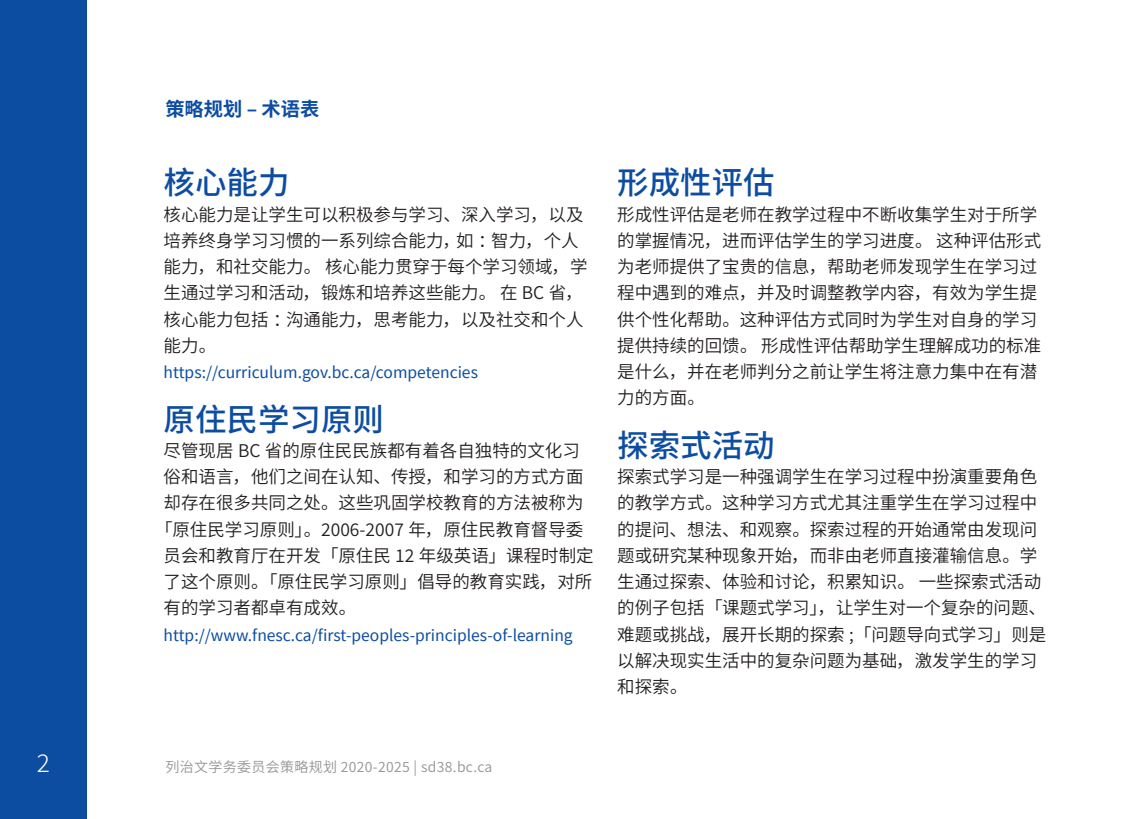
<style>
.page{position:relative;width:1134px;height:819px;background:#fff}
.page>*{position:absolute;margin:0;border:0;box-sizing:border-box;transform-origin:0 0}
.Vision_subheads{font:500 31.5px "Source Han Sans SC";color:#0d4da1}
.body_text_10_15{font:500 31.5px "Source Han Sans SC";color:#0d4da1}
.t1{font:300 24.5px "Source Han Sans CN";color:#fff}
.t2{font:700 19.25px "Source Han Sans SC";color:#0d4da1}
.body_text_10_15-2{font:17.5px/26.2px "Source Han Sans SC";color:#231f20}
.body_text_10_15-3{font:17.5px "Source Sans Pro";color:#0d4da1}
.t3{font:14px "Source Han Sans SC";letter-spacing:.025em;color:#939598}
</style>
<div class="page">
<div style="left:0;top:0;width:87px;height:819px;background:#0d4da1"></div>
<p class="t2" style="left:165px;top:98px;width:155px">策略规划 – 术语表</p>
<p class="Vision_subheads" style="left:164px;top:165px;width:127px">核心能力</p>
<p class="body_text_10_15-2" style="left:164px;top:201px;width:425px">核心能力是让学生可以积极参与学习、深入学习，以及培养终身学习习惯的一系列综合能力，如：智力，个人能力，和社交能力。 核心能力贯穿于每个学习领域，学生通过学习和活动，锻炼和培养这些能力。 在 BC 省，核心能力包括：沟通能力，思考能力，以及社交和个人能力。</p>
<p class="body_text_10_15-3" style="left:164px;top:361px;width:316px">https://curriculum.gov.bc.ca/competencies</p>
<p class="Vision_subheads" style="left:164px;top:401px;width:222px">原住民学习原则</p>
<p class="body_text_10_15-2" style="left:164px;top:438px;width:418px">尽管现居 BC 省的原住民民族都有着各自独特的文化习</p>
<p class="body_text_10_15-2" style="left:164px;top:464px;width:421px">俗和语言，他们之间在认知、传授，和学习的方式方面</p>
<p class="body_text_10_15-2" style="left:164px;top:490px;width:421px">却存在很多共同之处。这些巩固学校教育的方法被称为</p>
<p class="body_text_10_15-2" style="left:155px;top:516px;width:430px">「原住民学习原则」。2006-2007 年，原住民教育督导委</p>
<p class="body_text_10_15-2" style="left:164px;top:543px;width:432px">员会和教育厅在开发「原住民 12 年级英语」课程时制定</p>
<p class="body_text_10_15-2" style="left:164px;top:569px;width:430px">了这个原则。「原住民学习原则」倡导的教育实践，对所</p>
<p class="body_text_10_15-2" style="left:164px;top:595px;width:194px">有的学习者都卓有成效。</p>
<p class="body_text_10_15-3" style="left:164px;top:624px;width:411px">http://www.fnesc.ca/first-peoples-principles-of-learning</p>
<p class="t1" style="left:37px;top:749px;width:15px">2</p>
<p class="t3" style="left:165px;top:759px;width:329px">列治文学务委员会策略规划 2020-2025 | sd38.bc.ca</p>
<p class="body_text_10_15" style="left:617px;top:165px;width:159px">形成性评估</p>
<p class="body_text_10_15-2" style="left:617px;top:201px;width:425px">形成性评估是老师在教学过程中不断收集学生对于所学的掌握情况，进而评估学生的学习进度。 这种评估形式为老师提供了宝贵的信息，帮助老师发现学生在学习过程中遇到的难点，并及时调整教学内容，有效为学生提供个性化帮助。这种评估方式同时为学生对自身的学习提供持续的回馈。 形成性评估帮助学生理解成功的标准是什么，并在老师判分之前让学生将注意力集中在有潜力的方面。</p>
<p class="body_text_10_15" style="left:617px;top:427px;width:159px">探索式活动</p>
<p class="body_text_10_15-2" style="left:617px;top:464px;width:431px">探索式学习是一种强调学生在学习过程中扮演重要角色的教学方式。这种学习方式尤其注重学生在学习过程中的提问、想法、和观察。探索过程的开始通常由发现问题或研究某种现象开始，而非由老师直接灌输信息。学生通过探索、体验和讨论，积累知识。 一些探索式活动的例子包括「课题式学习」，让学生对一个复杂的问题、难题或挑战，展开长期的探索 ;「问题导向式学习」则是以解决现实生活中的复杂问题为基础，激发学生的学习和探索。</p>
</div>
